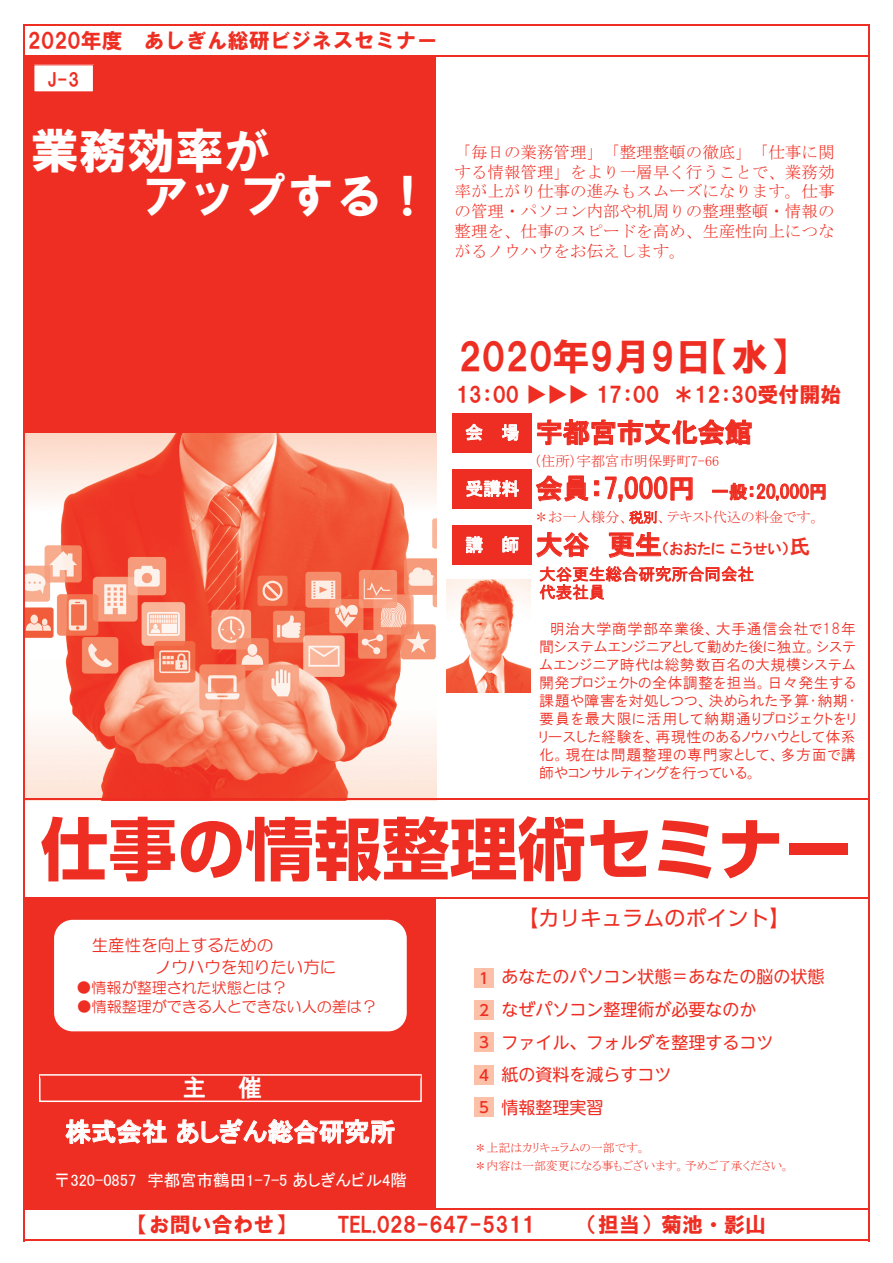
<style>
.page{position:relative;width:893px;height:1263px;background:#fff}
.page>*{position:absolute;margin:0;border:0;box-sizing:border-box;transform-origin:0 0}
.t1{font:700 68.1px "UD Shin Go Pr 6 N";color:#ee2e22}
.t2{font:48px/45px "HG Soei Kakugothic UB";letter-spacing:.005em;color:#fff}
.t3{font:37.5px "HGP Soei Kakugothic UB";color:#ee2e22}
.t4{font:27px "HGP Gothic E";color:#ee2e22}
.t5{font:25.5px "HGP Gothic E";color:#fff}
.t6{font:24px "HGP Gothic E";color:#fff}
.t7{font:21px "HGS Soei Kakugothic UB";color:#ee2e22}
.t8{font:21px "HGP Soei Kakugothic UB";color:#ee2e22}
.t9{font:21px "UD Shin Go Pr 6 N";color:#ee2e22}
.t10{font:18px "HGP Gothic E";color:#ee2e22}
.t11{font:18px "MS Gothic";color:#fff}
.t12{font:18px "HGS Soei Kakugothic UB";color:#ee2e22}
.t13{font:16.95px/32.5px "UD Shin M Go Pr 6 N";color:#ee2e22}
.t14{font:16.5px/19.8px "MS Mincho";color:#ee2e22;text-align:justify}
.t15{font:16.5px "MS P Gothic";color:#fff}
.t16{font:16.5px/21.5px "HG Maru Gothic MPRO";color:#ee2e22}
.t17{font:16.5px/18px "HGP Gothic M";color:#ee2e22}
.t18{font:15px/18px "HGP Gothic M";letter-spacing:.03em;color:#ee2e22;text-align:justify}
.t19{font:15px "HG Maru Gothic MPRO";color:#ee2e22}
.t20{font:15px "HGP Gothic E";color:#ee2e22}
.t21{font:500 15px/32.2px "UD Shin Go Pr 6 N";color:#ee2e22;text-align:justify}
.t22{font:14.25px "MS P Mincho";color:#ee2e22}
.t23{font:12px/18.6px "MS P Mincho";color:#ee2e22}
.s1{font-size:27px}
.s2{font-size:21px}
</style>
<div class="page">
<div style="left:25px;top:56px;width:411px;height:396px;background:#ee2e22"></div>
<img style="left:25px;top:433px;width:411px;height:366px">
<div style="left:452px;top:413px;width:79px;height:39px;background:#ee2e22"></div>
<div style="left:452px;top:470px;width:79px;height:39px;background:#ee2e22"></div>
<div style="left:452px;top:526px;width:79px;height:39px;background:#ee2e22"></div>
<div style="left:25px;top:897px;width:411px;height:193px;background:#ee2e22"></div>
<div style="left:25px;top:1074px;width:411px;height:135px;background:#ee2e22"></div>
<svg style="left:466px;top:536px;width:16px;height:17px"></svg>
<svg style="left:503px;top:536px;width:15px;height:17px"></svg>
<svg style="left:466px;top:424px;width:16px;height:16px"></svg>
<svg style="left:502px;top:424px;width:16px;height:17px"></svg>
<svg style="left:467px;top:480px;width:52px;height:17px"></svg>
<svg style="left:66px;top:1119px;width:101px;height:24px"></svg>
<svg style="left:177px;top:1118px;width:217px;height:26px"></svg>
<hr style="left:23px;top:25px;width:2px;height:1049px;background:#ee2e22">
<svg style="left:537px;top:419px;width:214px;height:26px"></svg>
<svg style="left:536px;top:476px;width:52px;height:25px"></svg>
<svg style="left:594px;top:481px;width:5px;height:4px"></svg>
<svg style="left:594px;top:491px;width:5px;height:5px"></svg>
<svg style="left:605px;top:477px;width:87px;height:25px"></svg>
<svg style="left:712px;top:483px;width:113px;height:18px"></svg>
<svg style="left:629px;top:511px;width:28px;height:13px"></svg>
<svg style="left:537px;top:532px;width:52px;height:25px"></svg>
<svg style="left:609px;top:532px;width:52px;height:26px"></svg>
<svg style="left:540px;top:566px;width:213px;height:34px"></svg>
<hr style="left:23px;top:1074px;width:2px;height:167px;background:#ee2e22">
<hr style="left:868px;top:26px;width:1px;height:1215px;background:#ee2e22">
<hr style="left:25px;top:25px;width:844px;height:1px;background:#ee2e22">
<hr style="left:25px;top:55px;width:844px;height:2px;background:#ee2e22">
<hr style="left:25px;top:799px;width:844px;height:1px;background:#ee2e22">
<hr style="left:25px;top:897px;width:844px;height:1px;background:#ee2e22">
<hr style="left:25px;top:1208px;width:844px;height:2px;background:#ee2e22">
<hr style="left:25px;top:1240px;width:844px;height:1px;background:#ee2e22">
<svg style="left:39px;top:1074px;width:383px;height:28px"></svg>
<svg style="left:34px;top:64px;width:60px;height:28px;background:#fdeceb"></svg>
<svg style="left:54px;top:919px;width:353px;height:113px"></svg>
<div style="left:54px;top:920px;width:353px;height:111px;background:#fff;border-radius:19px"></div>
<div style="left:474px;top:968px;width:19px;height:19px;background:#fbc0a7"></div>
<div style="left:474px;top:1001px;width:19px;height:19px;background:#fbc0a7"></div>
<div style="left:474px;top:1033px;width:19px;height:19px;background:#fbc0a7"></div>
<div style="left:474px;top:1065px;width:19px;height:19px;background:#fbc0a7"></div>
<div style="left:474px;top:1097px;width:19px;height:19px;background:#fbc0a7"></div>
<img style="left:447px;top:579px;width:84px;height:113px">
<h3 class="t7" style="left:28px;top:30px;width:411px">2020年度　あしぎん総研ビジネスセミナー</h3>
<p class="t12" style="left:48px;top:70px;width:33px">J-3</p>
<h2 class="t2" style="left:143px;top:128px;width:290px;text-indent:-112px">業務効率が<br>アップする！</h2>
<p class="t14" style="left:454px;top:142px;width:381px">「毎日の業務管理」「整理整頓の徹底」「仕事に関する情報管理」をより一層早く行うことで、業務効率が上がり仕事の進みもスムーズになります。仕事の管理・パソコン内部や机周りの整理整頓・情報の整理を、仕事のスピードを高め、生産性向上につながるノウハウをお伝えします。</p>
<h3 class="t3" style="left:458px;top:338px;width:330px">2020年9月9日【水】</h3>
<h3 class="t8" style="left:456px;top:384px;width:387px">13：00 ▶▶▶ 17：00 ＊12：30受付開始</h3>
<p class="t11" style="left:465px;top:423px;width:56px">会 場</p>
<p class="t11" style="left:465px;top:479px;width:56px">受講料</p>
<p class="t11" style="left:465px;top:536px;width:56px">講 師</p>
<h3 class="t4" style="left:536px;top:419px;width:218px">宇都宮市文化会館</h3>
<p class="t22" style="left:534px;top:453px;width:187px">（住所）宇都宮市明保野町7-66</p>
<p class="t10" style="left:536px;top:483px;width:293px"><span class="s1">会員：7,000円</span> 一般：20,000円</p>
<p class="t22" style="left:534px;top:510px;width:288px">＊お一人様分、税別、テキスト代込の料金です。</p>
<p class="t20" style="left:536px;top:541px;width:276px"><span class="s1">大谷 更生</span>（おおたにこうせい）<span class="s2">氏</span></p>
<p class="t17" style="left:539px;top:565px;width:216px">大谷更生総合研究所合同会社代表社員</p>
<p class="t18" style="left:539px;top:619px;width:318px">　明治大学商学部卒業後、大手通信会社で18年間システムエンジニアとして勤めた後に独立。システムエンジニア時代は総勢数百名の大規模システム開発プロジェクトの全体調整を担当。日々発生する課題や障害を対処しつつ、決められた予算・納期・要員を最大限に活用して納期通りプロジェクトをリリースした経験を、再現性のあるノウハウとして体系化。現在は問題整理の専門家として、多方面で講師やコンサルティングを行っている。</p>
<h1 class="t1" style="left:41px;top:793px;width:813px">仕事の情報整理術セミナー</h1>
<p class="t16" style="left:155px;top:935px;width:183px;text-indent:-63px">生産性を向上するための<br>ノウハウを知りたい方に</p>
<p class="t19" style="left:77px;top:980px;width:212px">●情報が整理された状態とは？</p>
<p class="t19" style="left:77px;top:999px;width:302px">●情報整理ができる人とできない人の差は？</p>
<p class="t19" style="left:223px;top:960px;width:17px">！</p>
<h3 class="t6" style="left:182px;top:1075px;width:81px">主　　催</h3>
<h3 class="t5" style="left:65px;top:1119px;width:331px">株式会社あしぎん総合研究所</h3>
<p class="t15" style="left:54px;top:1172px;width:354px">〒320-0857　宇都宮市鶴田1-7-5 あしぎんビル4階</p>
<h3 class="t9" style="left:518px;top:901px;width:274px">【カリキュラムのポイント】</h3>
<p class="t21" style="left:479px;top:961px;width:11px">1<br>2<br>3<br>4<br>5</p>
<p class="t13" style="left:501px;top:959px;width:325px">あなたのパソコン状態＝あなたの脳の状態なぜパソコン整理術が必要なのか<br>ファイル、フォルダを整理するコツ<br>紙の資料を減らすコツ<br>情報整理実習</p>
<p class="t23" style="left:474px;top:1138px;width:317px">＊上記はカリキュラムの一部です。<br>＊内容は一部変更になる事もございます。予めご了承ください。</p>
<h3 class="t7" style="left:128px;top:1214px;width:640px">【お問い合わせ】　　TEL.028-647-5311　　（担当）菊池・影山</h3>
</div>
